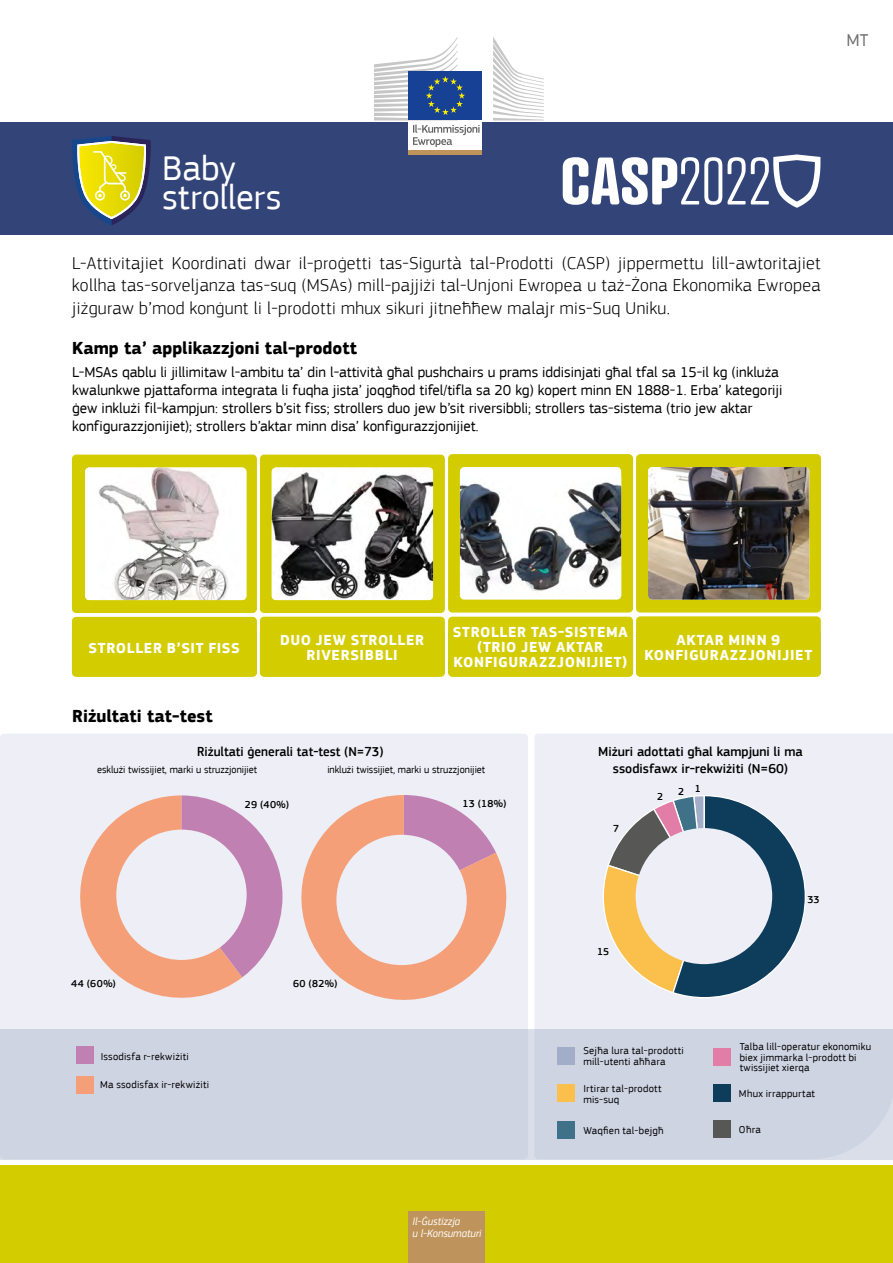
<style>
.page{position:relative;width:893px;height:1263px;background:#fff}
.page>*{position:absolute;margin:0;border:0;box-sizing:border-box;transform-origin:0 0}
.t1{font:36px/28.5px "EC Square Sans Pro";color:#fff}
.t2{font:300 18px/22.5px "EC Square Sans Pro";letter-spacing:.02em;color:#000;text-align:justify}
.t3{font:700 18px "EC Square Sans Pro";color:#000}
.t4{font:18px "EC Square Sans Pro";color:#706f6f}
.t5{font:15px/18px "EC Square Sans Pro";color:#000}
.t6{font:700 15px/15px "EC Square Sans Pro";letter-spacing:.045em;color:#fff;text-align:center}
.t7{font:500 13.5px/16.5px "EC Square Sans Pro";color:#000;text-align:center}
.t8{font:italic 11.25px/12px "EC Square Sans Pro";color:#fff;scale:.93 1}
.t9{font:10.5px/10.5px "EC Square Sans Pro";letter-spacing:.02em;color:#000}
.t10{font:10.5px "EC Square Sans Pro";color:#000}
.t11{font:500 10.5px "EC Square Sans Pro";letter-spacing:.03em;color:#000}
</style>
<div class="page">
<div style="left:0;top:121px;width:893px;height:114px;background:#334578"></div>
<div style="left:0;top:1165px;width:893px;height:98px;background:#d3cc00"></div>
<div style="left:408px;top:1212px;width:77px;height:51px;background:#bf945c"></div>
<svg style="left:563px;top:157px;width:159px;height:48px"></svg>
<svg style="left:728px;top:154px;width:92px;height:54px"></svg>
<div style="left:72px;top:617px;width:185px;height:60px;background:#d3cc00;border-radius:4px"></div>
<div style="left:260px;top:617px;width:185px;height:60px;background:#d3cc00;border-radius:4px"></div>
<div style="left:448px;top:617px;width:185px;height:60px;background:#d3cc00;border-radius:4px"></div>
<div style="left:636px;top:616px;width:185px;height:61px;background:#d3cc00;border-radius:4px"></div>
<div style="left:636px;top:454px;width:185px;height:158px;background:#d3cc00;border-radius:4px"></div>
<img style="left:648px;top:467px;width:161px;height:133px">
<div style="left:72px;top:455px;width:185px;height:158px;background:#d3cc00;border-radius:4px"></div>
<div style="left:260px;top:455px;width:185px;height:158px;background:#d3cc00;border-radius:4px"></div>
<img style="left:272px;top:467px;width:161px;height:133px">
<img style="left:85px;top:467px;width:161px;height:133px">
<div style="left:448px;top:454px;width:185px;height:158px;background:#d3cc00;border-radius:4px"></div>
<div style="left:460px;top:467px;width:161px;height:133px;background:#fff;border-radius:4px"></div>
<img style="left:460px;top:482px;width:161px;height:112px">
<svg style="left:50px;top:121px;width:297px;height:104px"></svg>
<div style="left:0;top:734px;width:528px;height:425px;background:#edeef6;border-radius:4px"></div>
<div style="left:534px;top:734px;width:359px;height:295px;background:#edeef6"></div>
<div style="left:0;top:1029px;width:893px;height:130px;background:#cfd4e3"></div>
<div style="left:557px;top:1047px;width:17px;height:17px;background:#a2aec7"></div>
<div style="left:714px;top:1048px;width:17px;height:17px;background:#e27da7"></div>
<div style="left:557px;top:1085px;width:17px;height:17px;background:#fbbf4c"></div>
<div style="left:557px;top:1121px;width:17px;height:17px;background:#3f7289"></div>
<div style="left:714px;top:1085px;width:17px;height:17px;background:#0d3d5b"></div>
<div style="left:714px;top:1121px;width:17px;height:17px;background:#575756"></div>
<div style="left:76px;top:1046px;width:17px;height:17px;background:#c080b2"></div>
<div style="left:76px;top:1076px;width:17px;height:17px;background:#f49f77"></div>
<svg style="left:80px;top:795px;width:202px;height:203px"></svg>
<div style="left:116px;top:830px;width:131px;height:130px;background:#edeef6;border-radius:50%"></div>
<svg style="left:301px;top:795px;width:206px;height:205px;fill:#f49f78"></svg>
<div style="left:336px;top:835px;width:131px;height:130px;background:#edeef6;border-radius:50%"></div>
<svg style="left:598px;top:795px;width:209px;height:203px;background:#969c99"></svg>
<div style="left:636px;top:828px;width:136px;height:136px;background:#edeef6;border-radius:50%"></div>
<div style="left:409px;top:119px;width:73px;height:33px;background:linear-gradient(to right,#fff,#fff)"></div>
<hr style="left:409px;top:151px;width:73px;height:4px;background:#bf945b">
<svg style="left:493px;top:37px;width:51px;height:83px"></svg>
<div style="left:409px;top:71px;width:73px;height:49px;background:#164194"></div>
<svg style="left:374px;top:37px;width:106px;height:110px"></svg>
<p class="t4" style="left:846px;top:30px;width:23px">MT</p>
<h1 class="t1" style="left:162px;top:154px;width:121px">Baby strollers</h1>
<p class="t2" style="left:72px;top:251px;width:750px">L-Attivitajiet Koordinati dwar il-proġetti tas-Sigurtà tal-Prodotti (CASP) jippermettu lill-awtoritajiet kollha tas-sorveljanza tas-suq (MSAs) mill-pajjiżi tal-Unjoni Ewropea u taż-Żona Ekonomika Ewropea jiżguraw b’mod konġunt li l-prodotti mhux sikuri jitneħħew malajr mis-Suq Uniku.</p>
<p class="t3" style="left:72px;top:337px;width:286px">Kamp ta’ applikazzjoni tal-prodott</p>
<p class="t5" style="left:72px;top:363px;width:712px">L-MSAs qablu li jillimitaw l-ambitu ta’ din l-attività għal pushchairs u prams iddisinjati għal tfal sa 15-il kg (inkluża kwalunkwe pjattaforma integrata li fuqha jista’ joqgħod tifel/tifla sa 20 kg) kopert minn EN 1888-1. Erba’ kategoriji ġew inklużi fil-kampjun: strollers b’sit fiss; strollers duo jew b’sit riversibbli; strollers tas-sistema (trio jew aktar konfigurazzjonijiet); strollers b’aktar minn disa’ konfigurazzjonijiet.</p>
<p class="t6" style="left:89px;top:641px;width:153px">STROLLER B’SIT FISS</p>
<p class="t6" style="left:280px;top:633px;width:145px">DUO JEW STROLLER<br>RIVERSIBBLI</p>
<p class="t6" style="left:453px;top:625px;width:177px">STROLLER TAS-SISTEMA (TRIO JEW AKTAR<br>KONFIGURAZZJONIJIET)</p>
<p class="t6" style="left:644px;top:633px;width:169px">AKTAR MINN 9<br>KONFIGURAZZJONIJIET</p>
<p class="t6" style="left:111px;top:646px;width:107px">BABY DIAPERS</p>
<p class="t6" style="left:277px;top:639px;width:153px">NON-MEDICAL<br>INCONTINENCE PADS</p>
<p class="t6" style="left:457px;top:639px;width:169px">EXTERNAL MENSTRUAL<br>PRODUCTS</p>
<p class="t6" style="left:646px;top:638px;width:166px">INTERNAL MENSTRUAL<br>PRODUCTS</p>
<p class="t3" style="left:72px;top:705px;width:142px">Riżultati tat-test</p>
<p class="t7" style="left:197px;top:744px;width:188px">Riżultati ġenerali tat-test (N=73)</p>
<p class="t7" style="left:598px;top:744px;width:206px">Miżuri adottati għal kampjuni li ma ssodisfawx ir-rekwiżiti (N=60)</p>
<p class="t10" style="left:97px;top:763px;width:161px">esklużi twissijiet, marki u struzzjonijiet</p>
<p class="t10" style="left:327px;top:763px;width:159px">inklużi twissijiet, marki u struzzjonijiet</p>
<p class="t11" style="left:71px;top:977px;width:46px">44 (60%)</p>
<p class="t11" style="left:245px;top:798px;width:46px">29 (40%)</p>
<p class="t11" style="left:293px;top:977px;width:46px">60 (82%)</p>
<p class="t11" style="left:463px;top:797px;width:45px">13 (18%)</p>
<p class="t11" style="left:613px;top:822px;width:8px">7</p>
<p class="t11" style="left:657px;top:790px;width:8px">2</p>
<p class="t11" style="left:678px;top:784px;width:24px">2 1</p>
<p class="t11" style="left:597px;top:945px;width:14px">15</p>
<p class="t11" style="left:807px;top:893px;width:14px">33</p>
<p class="t9" style="left:101px;top:1051px;width:90px">Issodisfa r-rekwiżiti</p>
<p class="t9" style="left:100px;top:1079px;width:111px">Ma ssodisfax ir-rekwiżiti</p>
<p class="t8" style="left:412px;top:1215px;width:76px">Il-Ġustizzja<br>u l-Konsumaturi</p>
<p class="t9" style="left:583px;top:1046px;width:102px">Sejħa lura tal-prodotti mill-utenti aħħara</p>
<p class="t9" style="left:740px;top:1041px;width:133px">Talba lill-operatur ekonomiku biex jimmarka l-prodott bi twissijiet xierqa</p>
<p class="t9" style="left:583px;top:1084px;width:80px">Irtirar tal-prodott mis-suq</p>
<p class="t9" style="left:583px;top:1125px;width:82px">Waqfien tal-bejgħ</p>
<p class="t9" style="left:739px;top:1088px;width:78px">Mhux irrappurtat</p>
<p class="t9" style="left:739px;top:1125px;width:24px">Oħra</p>
</div>
